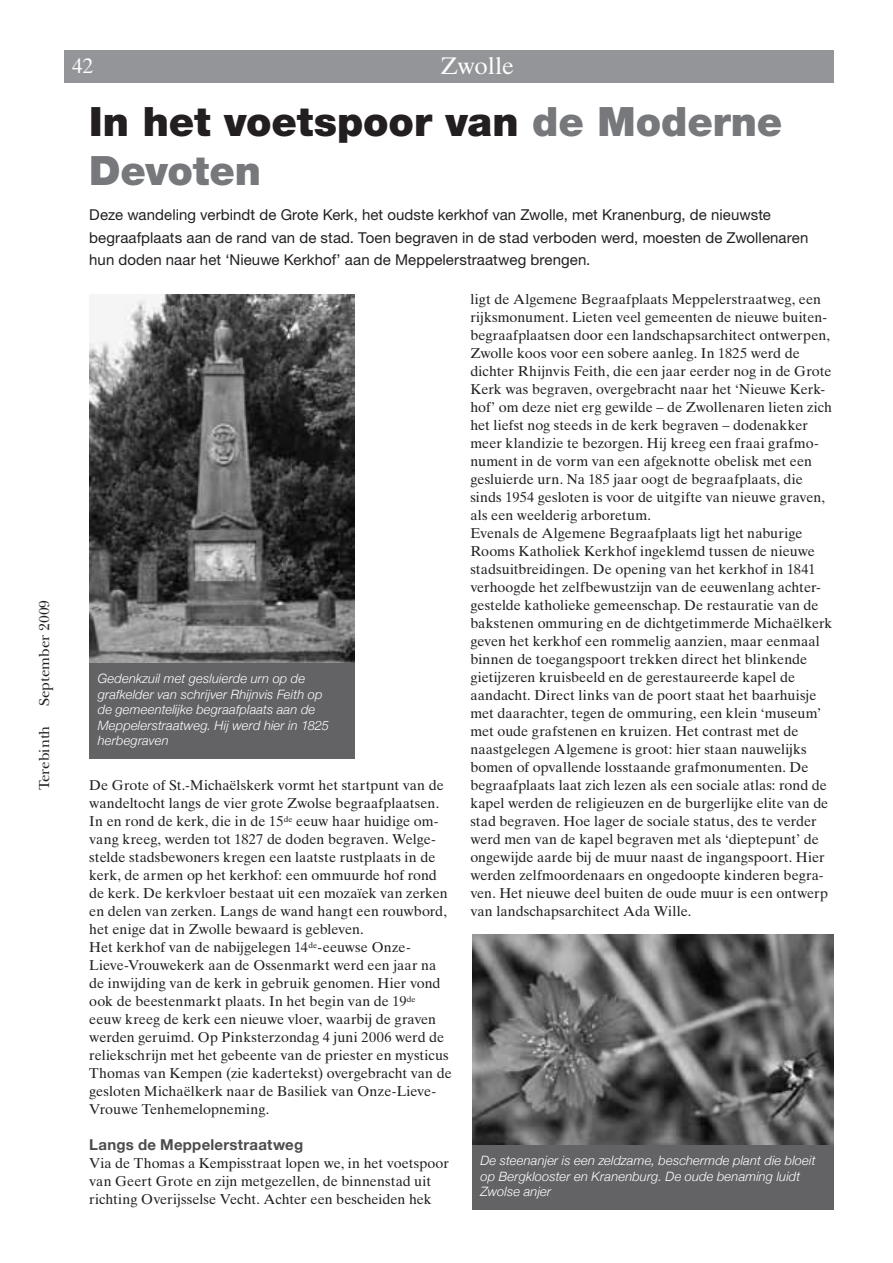
<style>
.page{position:relative;width:893px;height:1263px;background:#fff}
.page>*{position:absolute;margin:0;border:0;box-sizing:border-box;transform-origin:0 0}
.t1{font:900 40.5px/48.6px "Helvetica Neue";letter-spacing:-.005em;color:#231f20}
.t2{font:24px "Times Ten LT";color:#fff}
.t3{font:21px "Times Ten LT";color:#fff}
.t4{font:15px/22.5px "Helvetica Neue";letter-spacing:.005em;color:#231f20}
.t5{font:700 15px "Helvetica Neue";letter-spacing:.015em;color:#4b4c4d}
.t6{font:15px "New Baskerville";color:#231f20}
.t7{font:14.25px/18px "Times Ten LT";color:#231f20}
.t8{font:italic 300 12.9px/15.5px "Helvetica Neue";letter-spacing:.015em;color:#fff}
.s1{color:#76787b}
</style>
<div class="page">
<div style="left:64px;top:50px;width:769px;height:33px;background:#939598"></div>
<div style="left:89px;top:659px;width:266px;height:99px;background:#636366"></div>
<div style="left:472px;top:1104px;width:361px;height:105px;background:#636366"></div>
<img style="left:89px;top:295px;width:266px;height:368px">
<img style="left:472px;top:935px;width:361px;height:210px">
<p class="t6" style="left:36px;top:706px;width:108px;rotate:-90deg">September 2009</p>
<p class="t6" style="left:36px;top:790px;width:66px;rotate:-90deg">Terebinth</p>
<h3 class="t3" style="left:72px;top:53px;width:22px">42</h3>
<h2 class="t2" style="left:440px;top:51px;width:75px">Zwolle</h2>
<h1 class="t1" style="left:89px;top:97px;width:695px">In het voetspoor van <span class="s1">de Moderne<br>Devoten</span></h1>
<p class="t4" style="left:89px;top:203px;width:721px">Deze wandeling verbindt de Grote Kerk, het oudste kerkhof van Zwolle, met Kranenburg, de nieuwste begraafplaats aan de rand van de stad. Toen begraven in de stad verboden werd, moesten de Zwollenaren hun doden naar het ‘Nieuwe Kerkhof’ aan de Meppelerstraatweg brengen.</p>
<p class="t8" style="left:98px;top:671px;width:233px">Gedenkzuil met gesluierde urn op de grafkelder van schrijver Rhijnvis Feith op de gemeentelijke begraafplaats aan de Meppelerstraatweg. Hij werd hier in 1825 herbegraven</p>
<p class="t7" style="left:89px;top:776px;width:364px">De Grote of St.-Michaëlskerk vormt het startpunt van de wandeltocht langs de vier grote Zwolse begraafplaatsen.<br>In en rond de kerk, die in de 15<sup>de</sup> eeuw haar huidige om&shy;vang kreeg, werden tot 1827 de doden begraven. Welge&shy;stelde stadsbewoners kregen een laatste rustplaats in de kerk, de armen op het kerkhof: een ommuurde hof rond de kerk. De kerkvloer bestaat uit een mozaïek van zerken en delen van zerken. Langs de wand hangt een rouwbord, het enige dat in Zwolle bewaard is gebleven.<br>Het kerkhof van de nabijgelegen 14<sup>de</sup>-eeuwse Onze-Lieve-Vrouwekerk aan de Ossenmarkt werd een jaar na de inwijding van de kerk in gebruik genomen. Hier vond ook de beestenmarkt plaats. In het begin van de 19<sup>de<br></sup>eeuw kreeg de kerk een nieuwe vloer, waarbij de graven werden geruimd. Op Pinksterzondag 4 juni 2006 werd de reliekschrijn met het gebeente van de priester en mysticus Thomas van Kempen (zie kadertekst) overgebracht van de gesloten Michaëlkerk naar de Basiliek van Onze-Lieve-Vrouwe Tenhemelopneming.</p>
<p class="t5" style="left:89px;top:1136px;width:215px">Langs de Meppelerstraatweg</p>
<p class="t7" style="left:89px;top:1154px;width:361px">Via de Thomas a Kempisstraat lopen we, in het voetspoor van Geert Grote en zijn metgezellen, de binnenstad uit richting Overijsselse Vecht. Achter een bescheiden hek</p>
<p class="t7" style="left:470px;top:290px;width:364px">ligt de Algemene Begraafplaats Meppelerstraatweg, een rijksmonument. Lieten veel gemeenten de nieuwe buiten&shy;begraafplaatsen door een landschapsarchitect ontwerpen, Zwolle koos voor een sobere aanleg. In 1825 werd de dichter Rhijnvis Feith, die een jaar eerder nog in de Grote Kerk was begraven, overgebracht naar het ‘Nieuwe Kerk&shy;hof’ om deze niet erg gewilde – de Zwollenaren lieten zich het liefst nog steeds in de kerk begraven – dodenakker meer klandizie te bezorgen. Hij kreeg een fraai grafmo&shy;nument in de vorm van een afgeknotte obelisk met een gesluierde urn. Na 185 jaar oogt de begraafplaats, die sinds 1954 gesloten is voor de uitgifte van nieuwe graven, als een weelderig arboretum.<br>Evenals de Algemene Begraafplaats ligt het naburige Rooms Katholiek Kerkhof ingeklemd tussen de nieuwe stadsuitbreidingen. De opening van het kerkhof in 1841 verhoogde het zelfbewustzijn van de eeuwenlang achter&shy;gestelde katholieke gemeenschap. De restauratie van de bakstenen ommuring en de dichtgetimmerde Michaëlkerk geven het kerkhof een rommelig aanzien, maar eenmaal binnen de toegangspoort trekken direct het blinkende gietijzeren kruisbeeld en de gerestaureerde kapel de aandacht. Direct links van de poort staat het baarhuisje met daarachter, tegen de ommuring, een klein ‘museum’ met oude grafstenen en kruizen. Het contrast met de naastgelegen Algemene is groot: hier staan nauwelijks bomen of opvallende losstaande grafmonumenten. De begraafplaats laat zich lezen als een sociale atlas: rond de kapel werden de religieuzen en de burgerlijke elite van de stad begraven. Hoe lager de sociale status, des te verder werd men van de kapel begraven met als ‘dieptepunt’ de ongewijde aarde bij de muur naast de ingangspoort. Hier werden zelfmoordenaars en ongedoopte kinderen begra&shy;ven. Het nieuwe deel buiten de oude muur is een ontwerp van landschapsarchitect Ada Wille.</p>
<p class="t8" style="left:480px;top:1153px;width:337px">De steenanjer is een zeldzame, beschermde plant die bloeit op Bergklooster en Kranenburg. De oude benaming luidt<br>Zwolse anjer</p>
</div>
